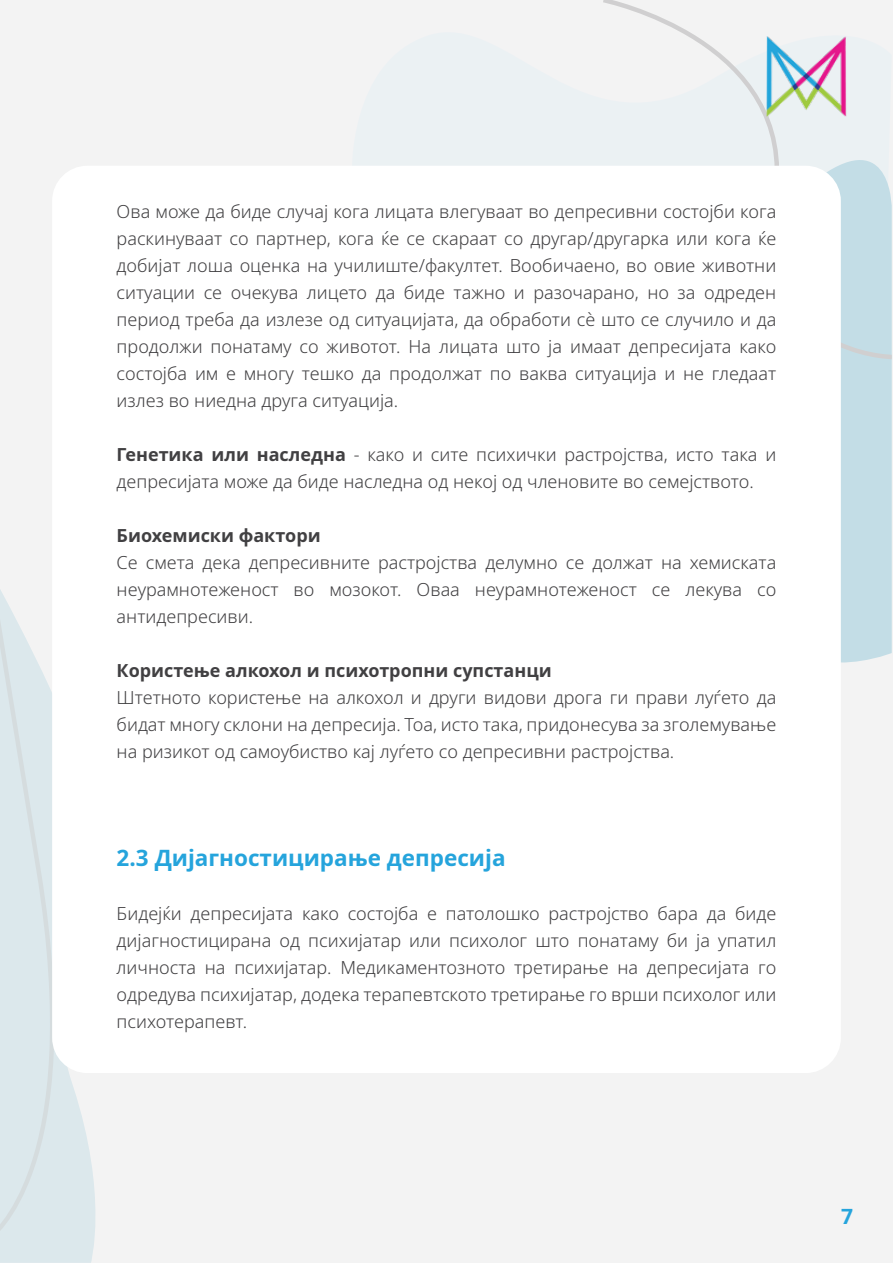
<style>
.page{position:relative;width:893px;height:1263px;background:#f3f3f3}
.page>*{position:absolute;margin:0;border:0;box-sizing:border-box;transform-origin:0 0}
.t1{font:700 22.5px "Noto Sans";color:#25a4dc}
.t2{font:700 21px "Noto Sans";color:#25a4dc}
.t3{font:300 18px/27px "Noto Sans";color:#414042;text-align:justify}
.t4{font:700 18px "Noto Sans";color:#414042}
.s1{font-weight:700}
</style>
<div class="page">
<div style="left:841px;top:361px;width:51px;height:301px;background:#c3dde6"></div>
<svg style="left:603px;top:0;width:289px;height:361px"></svg>
<svg style="left:0;top:1051px;width:95px;height:212px;background:#dfe9ed"></svg>
<svg style="left:0;top:590px;width:54px;height:649px;background:#dde7eb"></svg>
<div style="left:52px;top:166px;width:789px;height:907px;background:#fff;border-radius:35px"></div>
<img style="left:766px;top:35px;width:82px;height:82px">
<p class="t3" style="left:117px;top:199px;width:661px">Ова може да биде случај кога лицата влегуваат во депресивни состојби кога раскинуваат со партнер, кога ќе се скараат со другар/другарка или кога ќе добијат лоша оценка на училиште/факултет. Вообичаено, во овие животни ситуации се очекува лицето да биде тажно и разочарано, но за одреден период треба да излезе од ситуацијата, да обработи сè што се случило и да продолжи понатаму со животот. На лицата што ја имаат депресијата како состојба им е многу тешко да продолжат по ваква ситуација и не гледаат излез во ниедна друга ситуација.</p>
<p class="t3" style="left:117px;top:442px;width:661px"><span class="s1">Генетика или наследна</span> - како и сите психички растројства, исто така и депресијата може да биде наследна од некој од членовите во семејството.</p>
<p class="t4" style="left:117px;top:523px;width:206px">Биохемиски фактори</p>
<p class="t3" style="left:117px;top:550px;width:661px">Се смета дека депресивните растројства делумно се должат на хемиската неурамнотеженост во мозокот. Оваа неурамнотеженост се лекува со антидепресиви.</p>
<p class="t4" style="left:117px;top:658px;width:437px">Користење алкохол и психотропни супстанци</p>
<p class="t3" style="left:117px;top:685px;width:661px">Штетното користење на алкохол и други видови дрога ги прави луѓето да бидат многу склони на депресија. Тоа, исто така, придонесува за зголемување на ризикот од самоубиство кај луѓето со депресивни растројства.</p>
<p class="t1" style="left:117px;top:842px;width:390px">2.3 Дијагностицирање депресија</p>
<p class="t3" style="left:117px;top:901px;width:661px">Бидејќи депресијата како состојба е патолошко растројство бара да биде дијагностицирана од психијатар или психолог што понатаму би ја упатил личноста на психијатар. Медикаментозното третирање на депресијата го одредува психијатар, додека терапевтското третирање го врши психолог или психотерапевт.</p>
<p class="t2" style="left:841px;top:1201px;width:14px">7</p>
</div>
